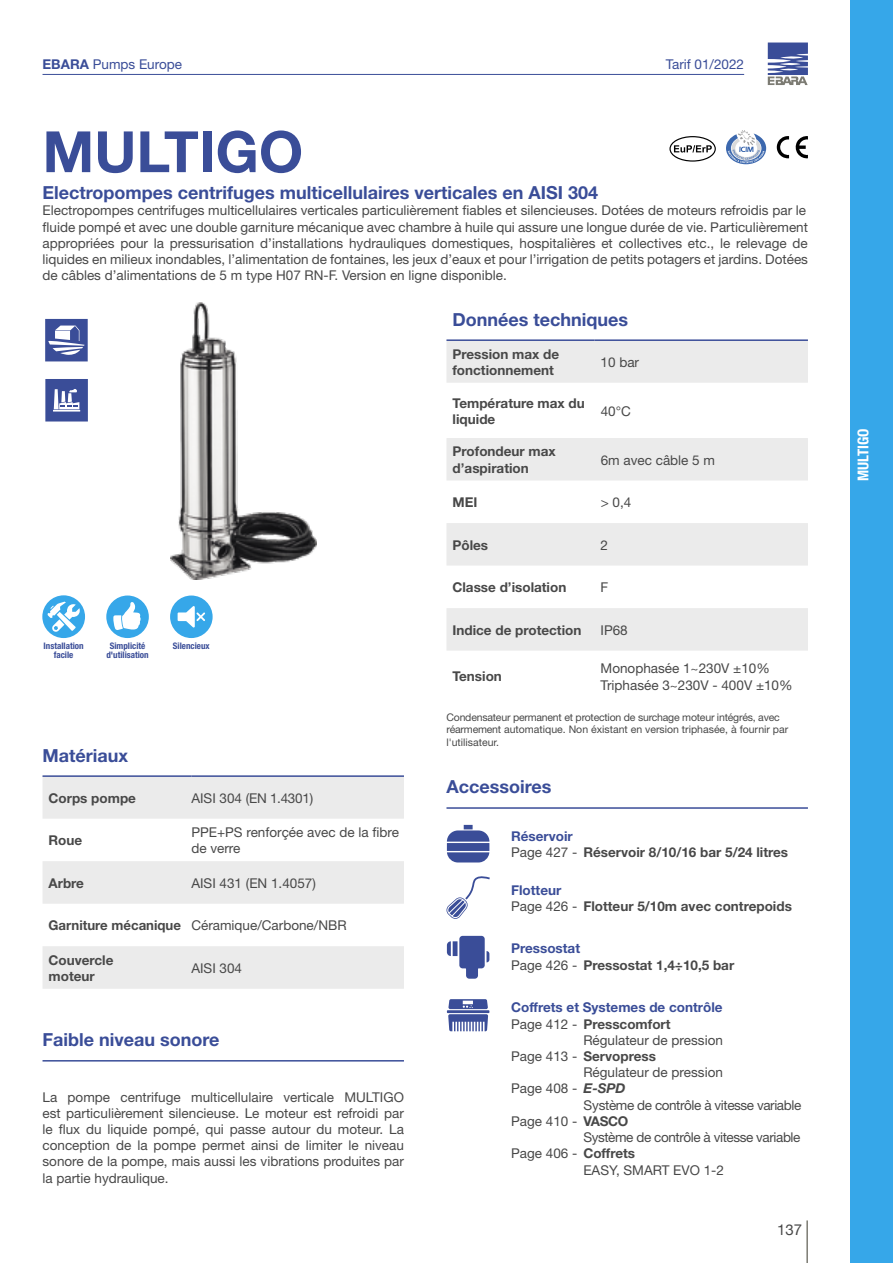
<style>
.page{position:relative;width:893px;height:1263px;background:#fff}
.page>*{position:absolute;margin:0;border:0;box-sizing:border-box;transform-origin:0 0}
.t1{font:700 57px "Helvetica Neue";color:#3a4d98}
.t2{font:700 18px "Helvetica Neue";color:#3a4d98}
.t3{font:700 condensed 15px "Helvetica Neue";color:#fff}
.t4{font:15px "Helvetica Neue";color:#484848}
.t5{font:13.5px/16.2px "Helvetica Neue";color:#484848}
.t6{font:700 13.5px/16.2px "Helvetica Neue";color:#484848}
.t7{font:13.5px "Helvetica Neue";letter-spacing:-.03em;color:#484848}
.t8{font:13.5px "Helvetica Neue";color:#3a4d98}
.t9{font:700 13.5px "Helvetica Neue";color:#3a4d98}
.t10{font:10.5px/12.6px "Helvetica Neue";letter-spacing:-.02em;color:#484848}
.t11{font:700 condensed 9px/9px "Helvetica Neue";color:#3a4d98;text-align:center}
.s1{font-weight:700}
.s2{color:#3a4d98}
.s3{font-weight:400}
.s4{font-weight:700;font-style:italic}
</style>
<div class="page">
<div style="left:850px;top:0;width:43px;height:1263px;background:#36a7e9"></div>
<hr style="left:806px;top:1220px;width:2px;height:43px;background:#7c7b73">
<svg style="left:768px;top:43px;width:40px;height:42px;background:#7580ad"></svg>
<hr style="left:43px;top:74px;width:701px;height:1px;background:#3a4d98">
<img style="left:170px;top:303px;width:146px;height:276px">
<svg style="left:43px;top:777px;width:361px;height:212px;fill:#ebebeb"></svg>
<hr style="left:43px;top:775px;width:148px;height:2px;background:#3a4d98">
<hr style="left:191px;top:775px;width:213px;height:2px;background:#3a4d98">
<hr style="left:446px;top:807px;width:362px;height:2px;background:#3a4d98">
<svg style="left:446px;top:341px;width:362px;height:310px;fill:#ebebeb"></svg>
<hr style="left:446px;top:339px;width:149px;height:2px;background:#3a4d98">
<hr style="left:595px;top:339px;width:213px;height:2px;background:#3a4d98">
<svg style="left:45px;top:379px;width:43px;height:42px;background:#5e6daa"></svg>
<svg style="left:447px;top:825px;width:42px;height:37px"></svg>
<svg style="left:446px;top:876px;width:44px;height:43px"></svg>
<svg style="left:447px;top:936px;width:42px;height:43px"></svg>
<hr style="left:447px;top:1010px;width:42px;height:3px;background:#3a4d98">
<svg style="left:448px;top:999px;width:40px;height:32px"></svg>
<svg style="left:777px;top:136px;width:12px;height:22px"></svg>
<svg style="left:795px;top:136px;width:13px;height:23px"></svg>
<svg style="left:669px;top:136px;width:47px;height:26px"></svg>
<div style="left:170px;top:595px;width:43px;height:43px;background:#36a7e9;border-radius:50%"></div>
<svg style="left:178px;top:606px;width:27px;height:22px"></svg>
<div style="left:106px;top:595px;width:43px;height:43px;background:#36a7e9;border-radius:50%"></div>
<svg style="left:113px;top:602px;width:28px;height:28px"></svg>
<div style="left:42px;top:595px;width:43px;height:43px;background:#36a7e9;border-radius:50%"></div>
<svg style="left:47px;top:602px;width:33px;height:30px"></svg>
<svg style="left:45px;top:319px;width:43px;height:42px"></svg>
<hr style="left:43px;top:1060px;width:361px;height:1px;background:#3a4d98">
<svg style="left:726px;top:130px;width:40px;height:34px"></svg>
<p class="t8" style="left:43px;top:56px;width:141px"><span class="s1">EBARA</span> Pumps Europe</p>
<p class="t8" style="left:666px;top:56px;width:80px">Tarif 01/2022</p>
<h1 class="t1" style="left:43px;top:117px;width:262px">MULTIGO</h1>
<h2 class="t2" style="left:43px;top:182px;width:557px">Electropompes centrifuges multicellulaires verticales en AISI 304</h2>
<p class="t5" style="left:43px;top:202px;width:767px">Electropompes centrifuges multicellulaires verticales particulièrement fiables et silencieuses. Dotées de moteurs refroidis par le fluide pompé et avec une double garniture mécanique avec chambre à huile qui assure une longue durée de vie. Particulièrement appropriées pour la pressurisation d’installations hydrauliques domestiques, hospitalières et collectives etc., le relevage de liquides en milieux inondables, l’alimentation de fontaines, les jeux d’eaux et pour l’irrigation de petits potagers et jardins. Dotées de câbles d’alimentations de 5 m type H07 RN-F. Version en ligne disponible.</p>
<p class="t11" style="left:44px;top:641px;width:42px">Installation facile</p>
<p class="t11" style="left:110px;top:641px;width:37px">Simplicité</p>
<p class="t11" style="left:173px;top:641px;width:38px">Silencieux</p>
<p class="t11" style="left:106px;top:650px;width:44px">d'utilisation</p>
<h2 class="t2" style="left:43px;top:744px;width:87px">Matériaux</h2>
<p class="t6" style="left:49px;top:789px;width:89px">Corps pompe</p>
<p class="t5" style="left:191px;top:790px;width:123px">AISI 304 (EN 1.4301)</p>
<p class="t6" style="left:49px;top:832px;width:35px">Roue</p>
<p class="t5" style="left:191px;top:824px;width:209px">PPE+PS renforçée avec de la fibre de verre</p>
<p class="t6" style="left:49px;top:874px;width:37px">Arbre</p>
<p class="t5" style="left:191px;top:875px;width:126px">AISI 431 (EN 1.4057)</p>
<p class="t5" style="left:49px;top:917px;width:300px"><span class="s1">Garniture mécanique</span> Céramique/Carbone/NBR</p>
<p class="t6" style="left:49px;top:951px;width:67px">Couvercle moteur</p>
<p class="t5" style="left:191px;top:960px;width:52px">AISI 304</p>
<h2 class="t2" style="left:43px;top:1029px;width:178px">Faible niveau sonore</h2>
<p class="t5" style="left:43px;top:1088px;width:363px;text-align:justify">La pompe centrifuge multicellulaire verticale MULTIGO est particulièrement silencieuse. Le moteur est refroidi par le flux du liquide pompé, qui passe autour du moteur. La conception de la pompe permet ainsi de limiter le niveau sonore de la pompe, mais aussi les vibrations produites par la partie hydraulique.</p>
<h2 class="t2" style="left:452px;top:308px;width:177px">Données techniques</h2>
<p class="t6" style="left:452px;top:346px;width:108px">Pression max de fonctionnement</p>
<p class="t5" style="left:601px;top:354px;width:40px">10 bar</p>
<p class="t6" style="left:453px;top:394px;width:134px">Température max du liquide</p>
<p class="t5" style="left:601px;top:403px;width:32px">40°C</p>
<p class="t6" style="left:453px;top:443px;width:105px">Profondeur max d’aspiration</p>
<p class="t5" style="left:601px;top:451px;width:116px">6m avec câble 5 m</p>
<p class="t6" style="left:453px;top:494px;width:26px">MEI</p>
<p class="t5" style="left:601px;top:494px;width:32px">&gt; 0,4</p>
<p class="t6" style="left:452px;top:536px;width:37px">Pôles</p>
<p class="t5" style="left:601px;top:536px;width:9px">2</p>
<p class="t6" style="left:452px;top:579px;width:115px">Classe d’isolation</p>
<p class="t5" style="left:601px;top:579px;width:9px">F</p>
<p class="t6" style="left:452px;top:621px;width:130px">Indice de protection</p>
<p class="t5" style="left:601px;top:622px;width:29px">IP68</p>
<p class="t6" style="left:452px;top:668px;width:51px">Tension</p>
<p class="t5" style="left:601px;top:660px;width:194px">Monophasée 1~230V ±10%<br>Triphasée 3~230V - 400V ±10%</p>
<p class="t10" style="left:446px;top:710px;width:343px">Condensateur permanent et protection de surchage moteur intégrés, avec réarmement automatique. Non éxistant en version triphasée, à fournir par l'utilisateur.</p>
<h2 class="t2" style="left:446px;top:776px;width:106px">Accessoires</h2>
<p class="t6" style="left:511px;top:828px;width:279px"><span class="s2">Réservoir<br></span><span class="s3">Page 427 -</span> Réservoir 8/10/16 bar 5/24 litres</p>
<p class="t6" style="left:511px;top:881px;width:282px"><span class="s2">Flotteur<br></span><span class="s3">Page 426 -</span> Flotteur 5/10m avec contrepoids</p>
<p class="t6" style="left:511px;top:940px;width:225px"><span class="s2">Pressostat<br></span><span class="s3">Page 426 -</span> Pressostat 1,4÷10,5 bar</p>
<p class="t9" style="left:511px;top:999px;width:213px">Coffrets et Systemes de contrôle</p>
<p class="t6" style="left:511px;top:1015px;width:161px"><span class="s3">Page 412 -</span> Presscomfort</p>
<p class="t5" style="left:583px;top:1032px;width:141px">Régulateur de pression</p>
<p class="t6" style="left:511px;top:1048px;width:146px"><span class="s3">Page 413 -</span> Servopress</p>
<p class="t5" style="left:583px;top:1064px;width:141px">Régulateur de pression</p>
<p class="t5" style="left:511px;top:1080px;width:116px">Page 408 - <span class="s4">E-SPD</span></p>
<p class="t7" style="left:583px;top:1097px;width:219px">Système de contrôle à vitesse variable</p>
<p class="t5" style="left:511px;top:1113px;width:119px">Page 410 - <span class="s1">VASCO</span></p>
<p class="t7" style="left:583px;top:1129px;width:219px">Système de contrôle à vitesse variable</p>
<p class="t5" style="left:511px;top:1145px;width:126px">Page 406 - <span class="s1">Coffrets</span></p>
<p class="t5" style="left:583px;top:1161px;width:142px">EASY, SMART EVO 1-2</p>
<p class="t4" style="left:777px;top:1218px;width:27px">137</p>
<p class="t3" style="left:854px;top:481px;width:54px;rotate:-90deg">MULTIGO</p>
</div>
